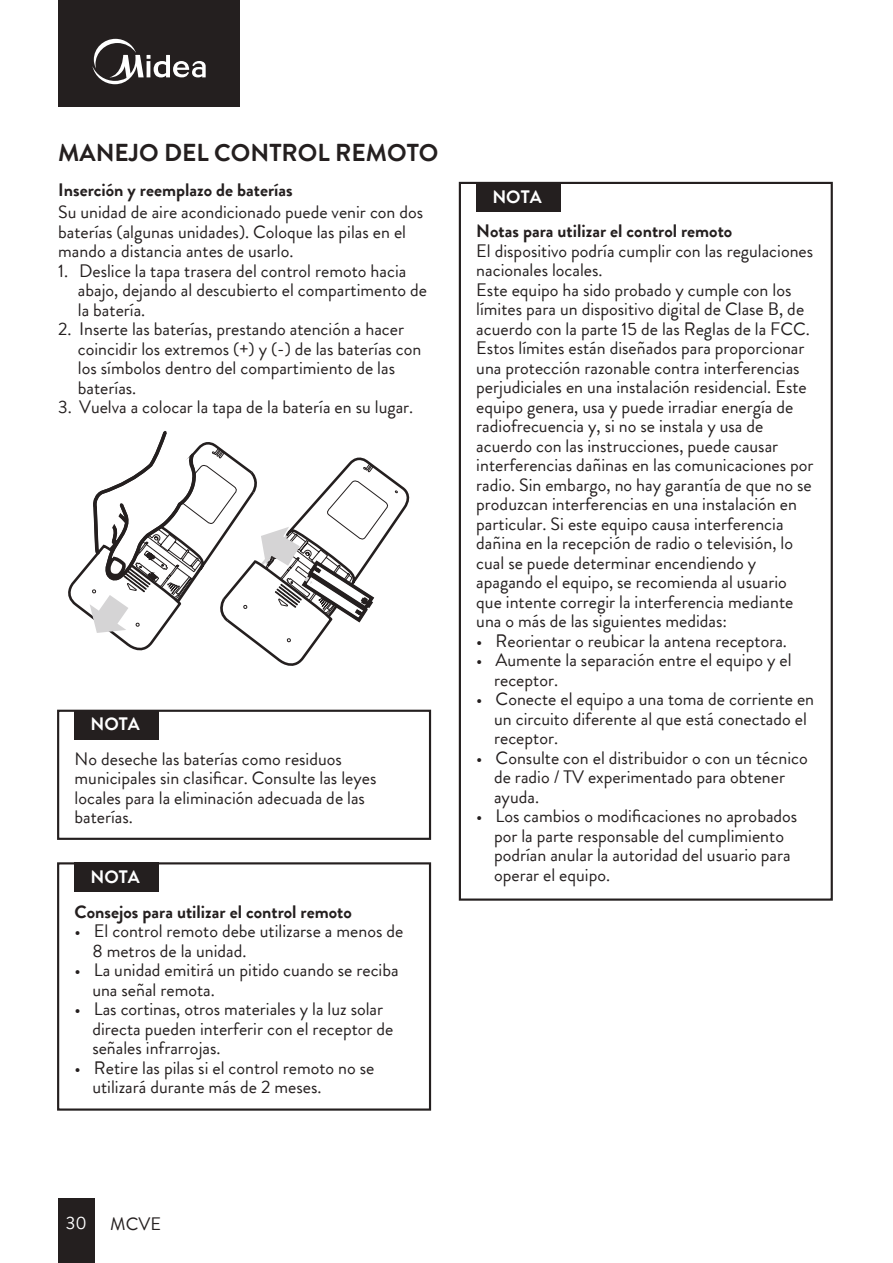
<style>
.page{position:relative;width:893px;height:1263px;background:#fff}
.page>*{position:absolute;margin:0;border:0;box-sizing:border-box;transform-origin:0 0}
.t1{font:700 24.45px "Brandon Grotesque";color:#241f1f}
.t2{font:18px/19.5px "Brandon Grotesque";color:#241f1f}
.t3{font:700 18px "Brandon Grotesque";color:#241f1f}
.t4{font:700 18px "Brandon Grotesque";color:#fff}
.t5{font:18px "Brandon Grotesque";color:#fff}
</style>
<div class="page">
<div style="left:58px;top:0;width:182px;height:107px;background:#241f1f"></div>
<svg style="left:92px;top:39px;width:114px;height:45px"></svg>
<div style="left:58px;top:1198px;width:36px;height:65px;background:#241f1f"></div>
<div style="left:75px;top:863px;width:84px;height:29px;background:#241f1f"></div>
<div style="left:57px;top:862px;width:374px;height:249px;border:2px solid #241f1f"></div>
<div style="left:476px;top:182px;width:85px;height:29px;background:#241f1f"></div>
<div style="left:459px;top:182px;width:374px;height:719px;border:2px solid #241f1f"></div>
<div style="left:75px;top:710px;width:84px;height:29px;background:#241f1f"></div>
<div style="left:57px;top:710px;width:374px;height:130px;border:2px solid #241f1f"></div>
<svg style="left:68px;top:431px;width:342px;height:235px"></svg>
<h1 class="t1" style="left:58px;top:135px;width:382px">MANEJO DEL CONTROL REMOTO</h1>
<p class="t3" style="left:58px;top:177px;width:236px">Inserción y reemplazo de baterías</p>
<p class="t2" style="left:58px;top:202px;width:367px">Su unidad de aire acondicionado puede venir con dos baterías (algunas unidades). Coloque las pilas en el mando a distancia antes de usarlo.</p>
<p class="t2" style="left:78px;top:261px;width:351px;text-indent:-20px">1. Deslice la tapa trasera del control remoto hacia abajo, dejando al descubierto el compartimento de la batería.</p>
<p class="t2" style="left:78px;top:319px;width:345px;text-indent:-20px">2. Inserte las baterías, prestando atención a hacer coincidir los extremos (+) y (-) de las baterías con los símbolos dentro del compartimiento de las baterías.</p>
<p class="t2" style="left:58px;top:397px;width:357px">3. Vuelva a colocar la tapa de la batería en su lugar.</p>
<p class="t4" style="left:91px;top:711px;width:51px">NOTA</p>
<p class="t2" style="left:75px;top:749px;width:303px">No deseche las baterías como residuos municipales sin clasificar. Consulte las leyes locales para la eliminación adecuada de las baterías.</p>
<p class="t4" style="left:91px;top:864px;width:51px">NOTA</p>
<p class="t3" style="left:75px;top:899px;width:279px">Consejos para utilizar el control remoto</p>
<p class="t2" style="left:92px;top:921px;width:312px;text-indent:-18px">• El control remoto debe utilizarse a menos de<br>8 metros de la unidad.</p>
<p class="t2" style="left:92px;top:960px;width:308px;text-indent:-18px">• La unidad emitirá un pitido cuando se reciba una señal remota.</p>
<p class="t2" style="left:92px;top:999px;width:303px;text-indent:-18px">• Las cortinas, otros materiales y la luz solar directa pueden interferir con el receptor de señales infrarrojas.</p>
<p class="t2" style="left:92px;top:1058px;width:284px;text-indent:-18px">• Retire las pilas si el control remoto no se utilizará durante más de 2 meses.</p>
<p class="t4" style="left:492px;top:184px;width:51px">NOTA</p>
<p class="t3" style="left:476px;top:218px;width:258px">Notas para utilizar el control remoto</p>
<p class="t2" style="left:476px;top:241px;width:339px">El dispositivo podría cumplir con las regulaciones nacionales locales.<br>Este equipo ha sido probado y cumple con los límites para un dispositivo digital de Clase B, de acuerdo con la parte 15 de las Reglas de la FCC.<br>Estos límites están diseñados para proporcionar una protección razonable contra interferencias perjudiciales en una instalación residencial. Este equipo genera, usa y puede irradiar energía de radiofrecuencia y, si no se instala y usa de acuerdo con las instrucciones, puede causar interferencias dañinas en las comunicaciones por radio. Sin embargo, no hay garantía de que no se produzcan interferencias en una instalación en particular. Si este equipo causa interferencia dañina en la recepción de radio o televisión, lo cual se puede determinar encendiendo y apagando el equipo, se recomienda al usuario que intente corregir la interferencia mediante una o más de las siguientes medidas:</p>
<p class="t2" style="left:476px;top:631px;width:312px">• Reorientar o reubicar la antena receptora.</p>
<p class="t2" style="left:494px;top:650px;width:299px;text-indent:-18px">• Aumente la separación entre el equipo y el receptor.</p>
<p class="t2" style="left:494px;top:689px;width:322px;text-indent:-18px">• Conecte el equipo a una toma de corriente en un circuito diferente al que está conectado el receptor.</p>
<p class="t2" style="left:494px;top:748px;width:315px;text-indent:-18px">• Consulte con el distribuidor o con un técnico de radio / TV experimentado para obtener ayuda.</p>
<p class="t2" style="left:494px;top:806px;width:305px;text-indent:-18px">• Los cambios o modificaciones no aprobados por la parte responsable del cumplimiento podrían anular la autoridad del usuario para operar el equipo.</p>
<p class="t5" style="left:66px;top:1211px;width:22px">30</p>
<p class="t2" style="left:110px;top:1214px;width:52px">MCVE</p>
</div>
